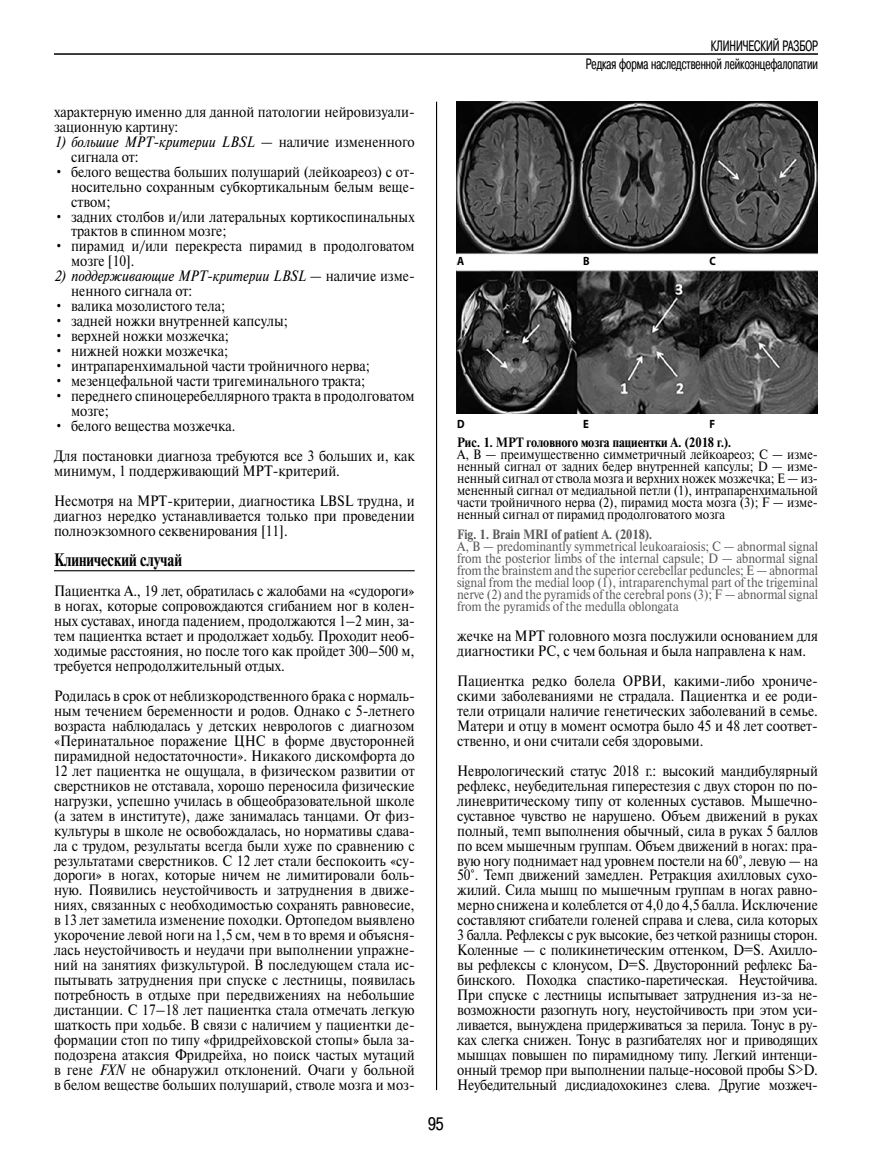
<style>
.page{position:relative;width:872px;height:1170px;background:#fff}
.page>*{position:absolute;margin:0;border:0;box-sizing:border-box;transform-origin:0 0}
.t1{font:700 18px "Newton C";color:#000;scale:.8 1}
.t2{font:18px "Pragmatica Cond C";color:#000}
.t3{font:15px/15px "Newton C";color:#000;scale:.9 1}
.t4{font:italic 15px/15px "Newton C";color:#000;scale:.9 1}
.t5{font:15px/18px "Pragmatica Cond C";color:#000;text-align:right;scale:.8 1}
.t6{font:13.5px/12px "Newton C";color:#58595b;text-align:justify;scale:.9 1}
.t7{font:13.5px/12px "Newton C";letter-spacing:-.005em;color:#000;text-align:justify;scale:.9 1}
.t8{font:700 13.5px "Newton C";color:#000;scale:.9 1}
.t9{font:700 13.5px "Newton C";color:#58595b;scale:.9 1}
.t10{font:700 12px "Myriad Pro";color:#000;scale:.9 1}
.s1{font-style:italic}
.s2{font-style:normal}
</style>
<div class="page">
<hr style="left:436px;top:102px;width:1px;height:987px;background:#000">
<hr style="left:54px;top:53px;width:764px;height:2px;background:#000">
<img style="left:456px;top:102px;width:362px;height:312px">
<hr style="left:54px;top:570px;width:361px;height:1px;background:#000">
<p class="t5" style="left:586px;top:36px;width:292px">КЛИНИЧЕСКИЙ РАЗБОР<br>Редкая форма наследственной лейкоэнцефалопатии</p>
<p class="t3" style="left:54px;top:104px;width:402px">характерную именно для данной патологии нейровизуали&shy;зационную картину:</p>
<p class="t3" style="left:71px;top:134px;width:383px;text-indent:-17px"><span class="s1">1) большие МРТ-критерии LBSL</span> — наличие измененного сигнала от:</p>
<p class="t3" style="left:71px;top:164px;width:383px;text-align:justify;text-indent:-17px">• белого вещества больших полушарий (лейкоареоз) с от&shy;носительно сохранным субкортикальным белым веще&shy;ством;</p>
<p class="t3" style="left:71px;top:209px;width:383px;text-indent:-17px">• задних столбов и/или латеральных кортикоспинальных трактов в спинном мозге;</p>
<p class="t3" style="left:71px;top:239px;width:383px;text-indent:-17px">• пирамид и/или перекреста пирамид в продолговатом мозге [10].</p>
<p class="t4" style="left:71px;top:269px;width:383px;text-indent:-17px">2) поддерживающие МРТ-критерии LBSL <span class="s2">— наличие изме&shy;ненного сигнала от:</span></p>
<p class="t3" style="left:54px;top:299px;width:192px">• валика мозолистого тела;</p>
<p class="t3" style="left:54px;top:314px;width:261px">• задней ножки внутренней капсулы;</p>
<p class="t3" style="left:54px;top:329px;width:196px">• верхней ножки мозжечка;</p>
<p class="t3" style="left:54px;top:344px;width:195px">• нижней ножки мозжечка;</p>
<p class="t3" style="left:54px;top:359px;width:352px">• интрапаренхимальной части тройничного нерва;</p>
<p class="t3" style="left:54px;top:373px;width:347px">• мезенцефальной части тригеминального тракта;</p>
<p class="t3" style="left:71px;top:388px;width:383px;text-indent:-17px">• переднего спиноцеребеллярного тракта в продолговатом мозге;</p>
<p class="t3" style="left:54px;top:411px;width:402px;line-height:30px">• белого вещества мозжечка.<br>Для постановки диагноза требуются все 3 больших и, как</p>
<p class="t3" style="left:54px;top:456px;width:402px;line-height:30px">минимум, 1 поддерживающий МРТ-критерий.<br>Несмотря на МРТ-критерии, диагностика LBSL трудна, и</p>
<p class="t3" style="left:54px;top:508px;width:402px">диагноз нередко устанавливается только при проведении полноэкзомного секвенирования [11].</p>
<p class="t1" style="left:54px;top:549px;width:162px">Клинический случай</p>
<p class="t3" style="left:54px;top:583px;width:402px;text-align:justify">Пациентка А., 19 лет, обратилась с жалобами на «судороги» в ногах, которые сопровождаются сгибанием ног в колен&shy;ных суставах, иногда падением, продолжаются 1–2 мин, за&shy;тем пациентка встает и продолжает ходьбу. Проходит необ&shy;ходимые расстояния, но после того как пройдет 300–500 м, требуется непродолжительный отдых.</p>
<p class="t3" style="left:54px;top:688px;width:402px;text-align:justify">Родилась в срок от неблизкородственного брака с нормаль&shy;ным течением беременности и родов. Однако с 5-летнего возраста наблюдалась у детских неврологов с диагнозом «Перинатальное поражение ЦНС в форме двусторонней пирамидной недостаточности». Никакого дискомфорта до 12 лет пациентка не ощущала, в физическом развитии от сверстников не отставала, хорошо переносила физические нагрузки, успешно училась в общеобразовательной школе (а затем в институте), даже занималась танцами. От физ&shy;культуры в школе не освобождалась, но нормативы сдава&shy;ла с трудом, результаты всегда были хуже по сравнению с результатами сверстников. С 12 лет стали беспокоить «су&shy;дороги» в ногах, которые ничем не лимитировали боль&shy;ную. Появились неустойчивость и затруднения в движе&shy;ниях, связанных с необходимостью сохранять равновесие, в 13 лет заметила изменение походки. Ортопедом выявлено укорочение левой ноги на 1,5 см, чем в то время и объясня&shy;лась неустойчивость и неудачи при выполнении упражне&shy;ний на занятиях физкультурой. В последующем стала ис&shy;пытывать затруднения при спуске с лестницы, появилась потребность в отдыхе при передвижениях на небольшие дистанции. С 17–18 лет пациентка стала отмечать легкую шаткость при ходьбе. В связи с наличием у пациентки де&shy;формации стоп по типу «фридрейховской стопы» была за&shy;подозрена атаксия Фридрейха, но поиск частых мутаций в гене <span class="s1">FXN</span> не обнаружил отклонений. Очаги у больной в белом веществе больших полушарий, стволе мозга и моз-</p>
<p class="t10" style="left:457px;top:253px;width:9px">A</p>
<p class="t10" style="left:583px;top:253px;width:9px">B</p>
<p class="t10" style="left:709px;top:253px;width:9px">C</p>
<p class="t2" style="left:428px;top:1113px;width:17px">95</p>
<p class="t10" style="left:457px;top:416px;width:10px">D</p>
<p class="t10" style="left:583px;top:416px;width:8px">E</p>
<p class="t10" style="left:709px;top:416px;width:8px">F</p>
<p class="t8" style="left:457px;top:434px;width:306px">Рис. 1. МРТ головного мозга пациентки А. (2018 г.).</p>
<p class="t7" style="left:457px;top:448px;width:402px">A, В — преимущественно симметричный лейкоареоз; С — изме&shy;ненный сигнал от задних бедер внутренней капсулы; D — изме&shy;ненный сигнал от ствола мозга и верхних ножек мозжечка; Е — из&shy;мененный сигнал от медиальной петли (1), интрапаренхимальной части тройничного нерва (2), пирамид моста мозга (3); F — изме&shy;ненный сигнал от пирамид продолговатого мозга</p>
<p class="t9" style="left:457px;top:527px;width:218px">Fig. 1. Brain MRI of patient A. (2018).</p>
<p class="t6" style="left:457px;top:540px;width:402px">A, B — predominantly symmetrical leukoaraiosis; C — abnormal signal from the posterior limbs of the internal capsule; D — abnormal signal from the brainstem and the superior cerebellar peduncles; E — abnormal signal from the medial loop (1), intraparenchymal part of the trigeminal nerve (2) and the pyramids of the cerebral pons (3); F — abnormal signal from the pyramids of the medulla oblongata</p>
<p class="t3" style="left:457px;top:628px;width:402px">жечке на МРТ головного мозга послужили основанием для диагностики РС, с чем больная и была направлена к нам.</p>
<p class="t3" style="left:457px;top:673px;width:402px;text-align:justify">Пациентка редко болела ОРВИ, какими-либо хрониче&shy;скими заболеваниями не страдала. Пациентка и ее роди&shy;тели отрицали наличие генетических заболеваний в семье.<br>Матери и отцу в момент осмотра было 45 и 48 лет соответ&shy;ственно, и они считали себя здоровыми.</p>
<p class="t3" style="left:457px;top:763px;width:402px;text-align:justify">Неврологический статус 2018 г.: высокий мандибулярный рефлекс, неубедительная гиперестезия с двух сторон по по&shy;линевритическому типу от коленных суставов. Мышечно&shy;суставное чувство не нарушено. Объем движений в руках полный, темп выполнения обычный, сила в руках 5 баллов по всем мышечным группам. Объем движений в ногах: пра&shy;вую ногу поднимает над уровнем постели на 60°, левую — на 50°. Темп движений замедлен. Ретракция ахилловых сухо&shy;жилий. Сила мышц по мышечным группам в ногах равно&shy;мерно снижена и колеблется от 4,0 до 4,5 балла. Исключение составляют сгибатели голеней справа и слева, сила которых 3 балла. Рефлексы с рук высокие, без четкой разницы сторон.<br>Коленные — с поликинетическим оттенком, D=S. Ахилло&shy;вы рефлексы с клонусом, D=S. Двусторонний рефлекс Ба&shy;бинского. Походка спастико-паретическая. Неустойчива.<br>При спуске с лестницы испытывает затруднения из-за не&shy;возможности разогнуть ногу, неустойчивость при этом уси&shy;ливается, вынуждена придерживаться за перила. Тонус в ру&shy;ках слегка снижен. Тонус в разгибателях ног и приводящих мышцах повышен по пирамидному типу. Легкий интенци&shy;онный тремор при выполнении пальце-носовой пробы S&gt;D.<br>Неубедительный дисдиадохокинез слева. Другие мозжеч-</p>
</div>
